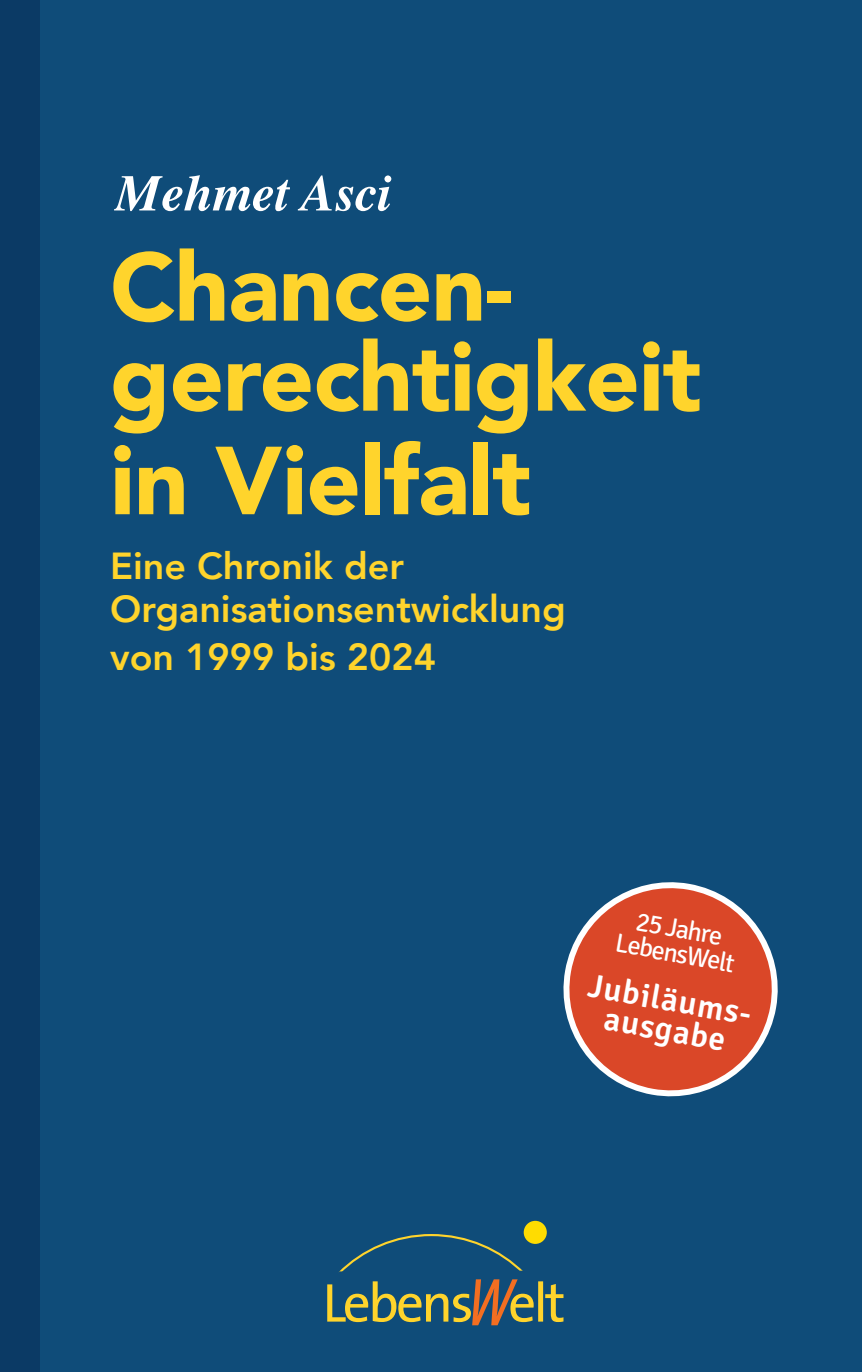
<style>
.page{position:relative;width:862px;height:1372px;background:#fff}
.page>*{position:absolute;margin:0;border:0;box-sizing:border-box;transform-origin:0 0}
.t1{font:900 95.4px/90px "Avenir";letter-spacing:-.01em;color:#ffd42c}
.t2{font:italic 51.75px "Times TR Bold";letter-spacing:-.01em;color:#fff}
.t3{font:800 37.57px/42.8px "Avenir";color:#ffd42c}
.t4{font:600 33.07px/29.7px "Signika Negative";color:#fff;text-align:center}
.t5{font:26.55px/24.5px "Signika Negative";color:#fff;text-align:center}
</style>
<div class="page">
<div style="left:0;top:0;width:861px;height:1371px;background:#0f4c79"></div>
<div style="left:0;top:0;width:40px;height:1371px;background:#0b3a65"></div>
<svg style="left:563px;top:882px;width:215px;height:215px"></svg>
<svg style="left:339px;top:1234px;width:205px;height:38px"></svg>
<div style="left:523px;top:1220px;width:23px;height:23px;background:#ffdc01;border-radius:50%"></div>
<svg style="left:327px;top:1279px;width:236px;height:46px"></svg>
<h2 class="t2" style="left:115px;top:164px;width:277px">Mehmet Asci</h2>
<h1 class="t1" style="left:110px;top:240px;width:592px">Chancen&shy;gerechtigkeit</h1>
<h1 class="t1" style="left:110px;top:433px;width:422px">in Vielfalt</h1>
<p class="t3" style="left:110px;top:545px;width:457px">Eine Chronik der<br>Organisationsentwicklung</p>
<p class="t3" style="left:110px;top:635px;width:327px">von 1999 bis 2024</p>
<p class="t5" style="left:621px;top:906px;width:122px;rotate:10deg">25 Jahre<br>LebensWelt</p>
<p class="t4" style="left:590px;top:971px;width:171px;rotate:10deg">Jubiläums&shy;ausgabe</p>
</div>
